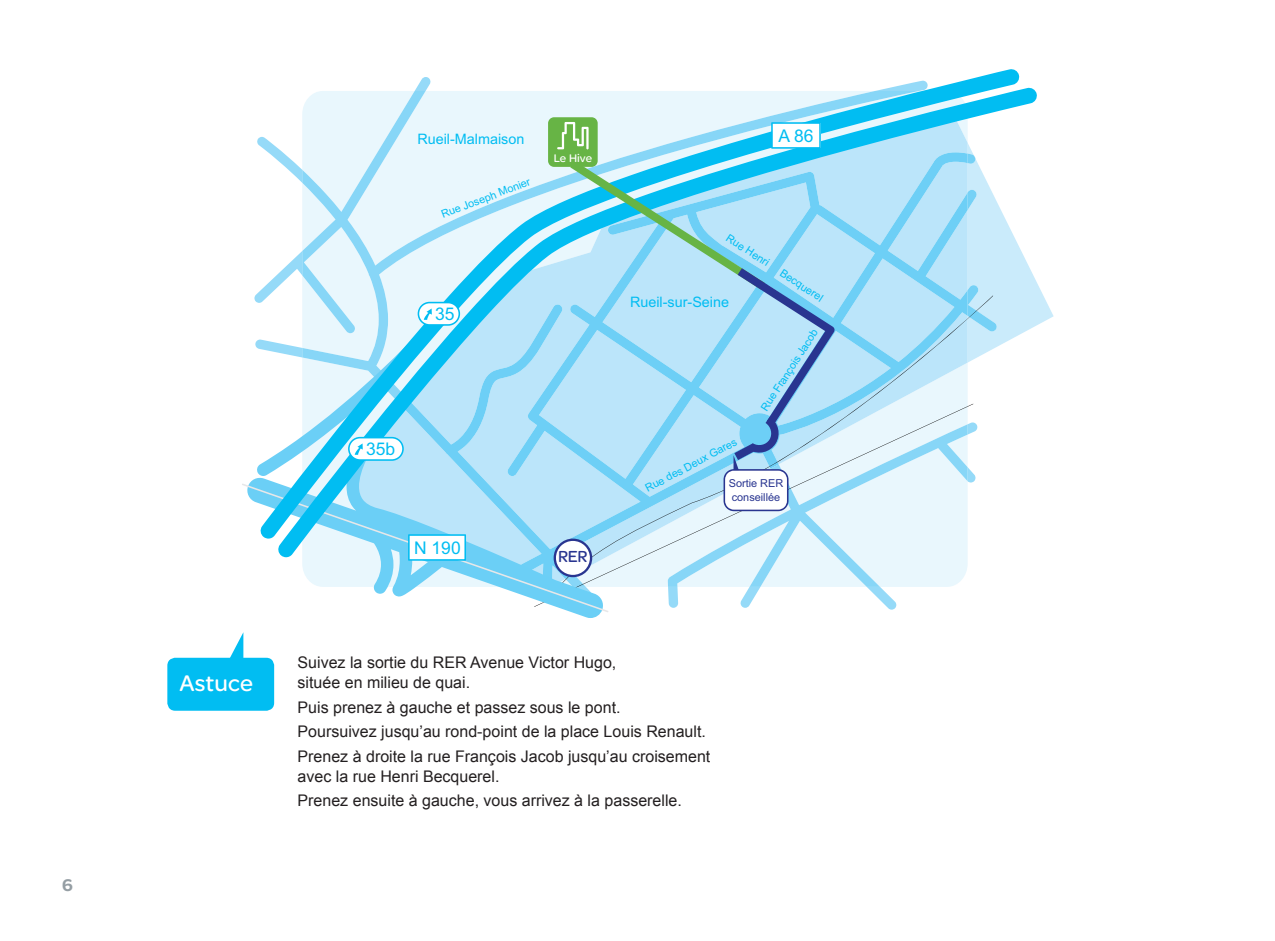
<style>
.page{position:relative;width:1275px;height:941px;background:#fff}
.page>*{position:absolute;margin:0;border:0;box-sizing:border-box;transform-origin:0 0}
.t1{font:24px "SE Optimist";color:#fff}
.t2{font:900 18px "SE Optimist";color:#959ea4}
.t3{font:17.4px "Arial";color:#01bdf2}
.t4{font:17px "SE Optimist";color:#293590}
.t5{font:16px/24.8px "Arial";color:#231f20}
.t6{font:14.4px "Arial";color:#01bdf2}
.t7{font:11.8px "SE Optimist";letter-spacing:-.005em;color:#fff}
.t8{font:11px "Arial";color:#01bdf2}
.t9{font:11px/13px "Arial";color:#293590}
</style>
<div class="page">
<div style="left:167px;top:657px;width:107px;height:53px;background:#01bdf2;border-radius:8px"></div>
<svg style="left:230px;top:633px;width:13px;height:24px"></svg>
<svg style="left:1037px;top:283px;width:16px;height:42px"></svg>
<svg style="left:834px;top:557px;width:134px;height:49px;fill:#e9f7fd"></svg>
<svg style="left:277px;top:87px;width:760px;height:470px"></svg>
<svg style="left:771px;top:122px;width:50px;height:27px"></svg>
<svg style="left:242px;top:161px;width:592px;height:451px;background:#b4e4f8"></svg>
<div style="left:548px;top:117px;width:49px;height:50px;background:#67b445;border-radius:6px"></div>
<svg style="left:557px;top:122px;width:31px;height:27px"></svg>
<p class="t2" style="left:62px;top:874px;width:13px">6</p>
<h1 class="t1" style="left:180px;top:669px;width:75px">Astuce</h1>
<p class="t6" style="left:417px;top:131px;width:109px">Rueil-Malmaison</p>
<p class="t8" style="left:439px;top:209px;width:96px;rotate:-21deg">Rue Joseph Monier</p>
<p class="t7" style="left:553px;top:151px;width:40px">Le Hive</p>
<p class="t3" style="left:435px;top:304px;width:21px">35</p>
<p class="t3" style="left:366px;top:438px;width:31px">35b</p>
<p class="t3" style="left:414px;top:537px;width:48px">N 190</p>
<p class="t4" style="left:558px;top:547px;width:31px">RER</p>
<p class="t3" style="left:778px;top:126px;width:37px">A 86</p>
<p class="t8" style="left:730px;top:231px;width:51px;rotate:33deg">Rue Henri</p>
<p class="t6" style="left:630px;top:294px;width:101px">Rueil-sur-Seine</p>
<p class="t8" style="left:784px;top:267px;width:51px;rotate:33deg">Becquerel</p>
<p class="t8" style="left:758px;top:406px;width:97px;rotate:-57deg">Rue François Jacob</p>
<p class="t8" style="left:643px;top:483px;width:103px;rotate:-28deg">Rue des Deux Gares</p>
<p class="t9" style="left:728px;top:477px;width:56px">Sortie RER conseillée</p>
<p class="t5" style="left:298px;top:653px;width:320px;line-height:19.2px">Suivez la sortie du RER Avenue Victor Hugo, située en milieu de quai.</p>
<p class="t5" style="left:298px;top:694px;width:414px">Puis prenez à gauche et passez sous le pont.<br>Poursuivez jusqu’au rond-point de la place Louis Renault.<br>Prenez à droite la rue François Jacob jusqu’au croisement</p>
<p class="t5" style="left:298px;top:763px;width:386px">avec la rue Henri Becquerel.<br>Prenez ensuite à gauche, vous arrivez à la passerelle.</p>
</div>
